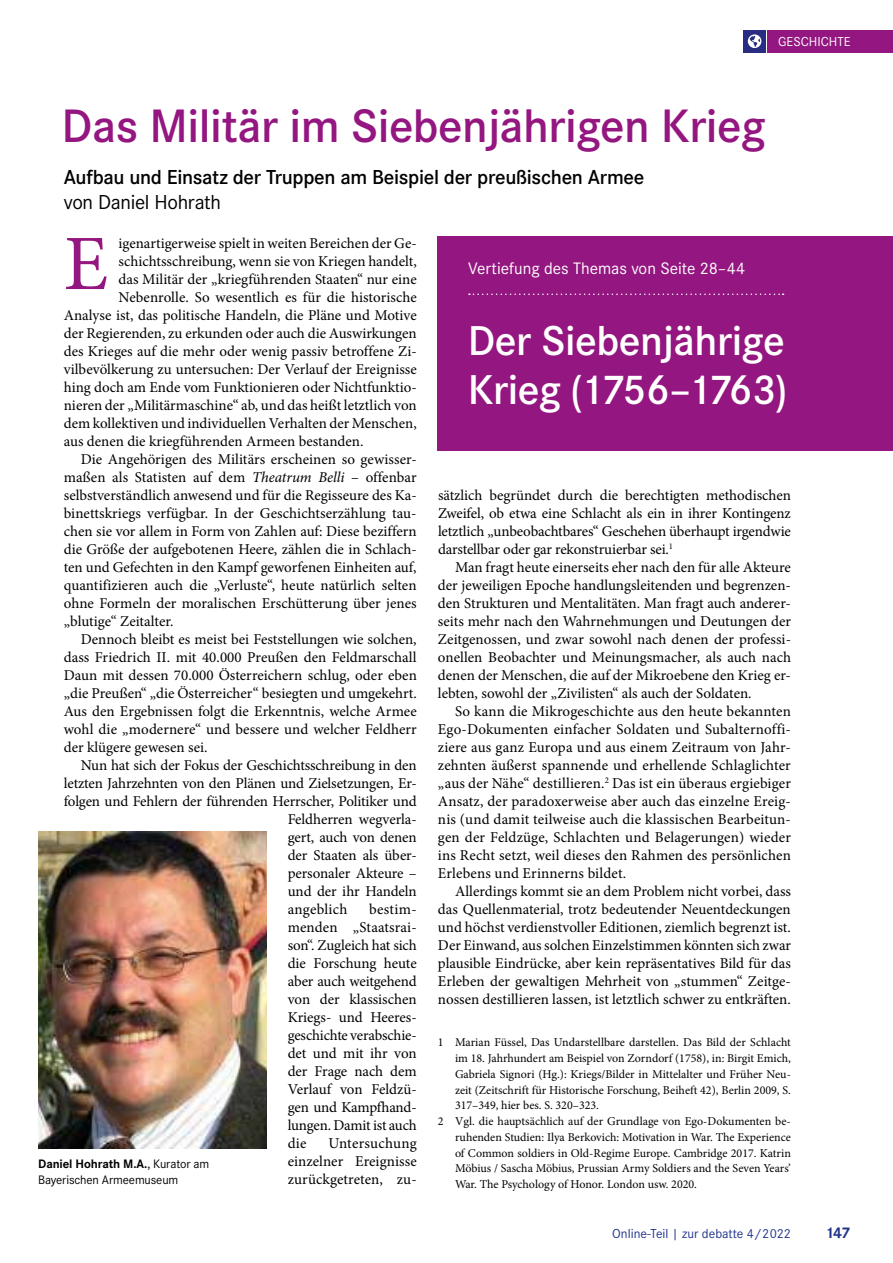
<style>
.page{position:relative;width:893px;height:1263px;background:#fff}
.page>*{position:absolute;margin:0;border:0;box-sizing:border-box;transform-origin:0 0}
.t1{font:78.45px "Minion Pro";color:#941680}
.t2{font:600 48.75px "Corporate S";letter-spacing:-.01em;color:#941680}
.t3{font:600 43.35px/49.5px "Corporate S";letter-spacing:-.01em;color:#fff}
.t4{font:600 21px "Corporate S";letter-spacing:-.015em;color:#000}
.t5{font:21px "Corporate S";letter-spacing:-.015em;color:#000}
.t6{font:17.25px "Corporate S";color:#fff}
.t7{font:700 16.05px "Corporate S";color:#21348c}
.t8{font:15px/18px "Minion Pro";color:#000;text-align:justify}
.t9{font:13.5px "Corporate S";color:#21348c}
.t10{font:13.5px "Corporate S";color:#fff}
.t11{font:12.75px/16px "Corporate S";letter-spacing:-.01em;color:#000}
.t12{font:12px "Minion Pro";color:#000}
.s1{font-style:italic}
.s2{font-weight:700}
</style>
<div class="page">
<div style="left:438px;top:237px;width:455px;height:214px;background:#941680"></div>
<svg style="left:469px;top:293px;width:315px;height:2px"></svg>
<img style="left:38px;top:832px;width:228px;height:317px">
<div style="left:743px;top:30px;width:23px;height:23px;background:#282c82"></div>
<svg style="left:748px;top:34px;width:13px;height:14px"></svg>
<div style="left:768px;top:30px;width:125px;height:23px;background:#941680"></div>
<p class="t10" style="left:778px;top:32px;width:74px">GESCHICHTE</p>
<h2 class="t2" style="left:62px;top:93px;width:706px">Das Militär im Siebenjährigen Krieg</h2>
<h3 class="t4" style="left:64px;top:163px;width:582px">Aufbau und Einsatz der Truppen am Beispiel der preußischen Armee</h3>
<h3 class="t5" style="left:64px;top:188px;width:159px">von Daniel Hohrath</h3>
<h1 class="t1" style="left:64px;top:211px;width:46px">E</h1>
<p class="t8" style="left:119px;top:234px;width:300px">igenartigerweise spielt in weiten Bereichen der Ge-</p>
<p class="t8" style="left:119px;top:252px;width:300px">schichtsschreibung, wenn sie von Kriegen handelt,</p>
<p class="t8" style="left:119px;top:270px;width:300px">das Militär der „kriegführenden Staaten“ nur eine</p>
<p class="t8" style="left:119px;top:288px;width:300px">Nebenrolle. So wesentlich es für die historische</p>
<p class="t8" style="left:64px;top:306px;width:354px">Analyse ist, das politische Handeln, die Pläne und Motive</p>
<p class="t8" style="left:64px;top:324px;width:354px">der Regierenden, zu erkunden oder auch die Auswirkungen</p>
<p class="t8" style="left:64px;top:342px;width:354px">des Krieges auf die mehr oder wenig passiv betroffene Zi-</p>
<p class="t8" style="left:64px;top:360px;width:354px">vilbevölkerung zu untersuchen: Der Verlauf der Ereignisse</p>
<p class="t8" style="left:64px;top:378px;width:354px">hing doch am Ende vom Funktionieren oder Nichtfunktio-</p>
<p class="t8" style="left:64px;top:396px;width:354px">nieren der „Militärmaschine“ ab, und das heißt letztlich von</p>
<p class="t8" style="left:64px;top:414px;width:354px">dem kollektiven und individuellen Verhalten der Menschen,</p>
<p class="t8" style="left:64px;top:432px;width:301px">aus denen die kriegführenden Armeen bestanden.</p>
<p class="t8" style="left:81px;top:450px;width:337px">Die Angehörigen des Militärs erscheinen so gewisser-</p>
<p class="t8" style="left:64px;top:468px;width:354px">maßen als Statisten auf dem <span class="s1">Theatrum Belli</span> – offenbar</p>
<p class="t8" style="left:64px;top:486px;width:354px">selbstverständlich anwesend und für die Regisseure des Ka-</p>
<p class="t8" style="left:64px;top:504px;width:354px">binettskriegs verfügbar. In der Geschichtserzählung tau-</p>
<p class="t8" style="left:64px;top:522px;width:354px">chen sie vor allem in Form von Zahlen auf: Diese beziffern</p>
<p class="t8" style="left:64px;top:540px;width:354px">die Größe der aufgebotenen Heere, zählen die in Schlach-</p>
<p class="t8" style="left:64px;top:558px;width:354px">ten und Gefechten in den Kampf geworfenen Einheiten auf,</p>
<p class="t8" style="left:64px;top:576px;width:354px">quantifizieren auch die „Verluste“, heute natürlich selten</p>
<p class="t8" style="left:64px;top:594px;width:354px">ohne Formeln der moralischen Erschütterung über jenes</p>
<p class="t8" style="left:64px;top:612px;width:111px">„blutige“ Zeitalter.</p>
<p class="t8" style="left:81px;top:630px;width:337px">Dennoch bleibt es meist bei Feststellungen wie solchen,</p>
<p class="t8" style="left:64px;top:648px;width:354px">dass Friedrich II. mit 40.000 Preußen den Feldmarschall</p>
<p class="t8" style="left:64px;top:666px;width:355px">Daun mit dessen 70.000 Österreichern schlug, oder eben</p>
<p class="t8" style="left:64px;top:684px;width:354px">„die Preußen“ „die Österreicher“ besiegten und umgekehrt.</p>
<p class="t8" style="left:64px;top:702px;width:354px">Aus den Ergebnissen folgt die Erkenntnis, welche Armee</p>
<p class="t8" style="left:64px;top:720px;width:355px">wohl die „modernere“ und bessere und welcher Feldherr</p>
<p class="t8" style="left:64px;top:738px;width:145px">der klügere gewesen sei.</p>
<p class="t8" style="left:81px;top:756px;width:337px">Nun hat sich der Fokus der Geschichtsschreibung in den</p>
<p class="t8" style="left:64px;top:774px;width:354px">letzten Jahrzehnten von den Plänen und Zielsetzungen, Er-</p>
<p class="t8" style="left:64px;top:792px;width:354px">folgen und Fehlern der führenden Herrscher, Politiker und</p>
<p class="t8" style="left:288px;top:810px;width:130px">Feldherren wegverla-</p>
<p class="t8" style="left:288px;top:828px;width:130px">gert, auch von denen</p>
<p class="t8" style="left:288px;top:846px;width:130px">der Staaten als über-</p>
<p class="t8" style="left:288px;top:864px;width:131px">personaler Akteure –</p>
<p class="t8" style="left:288px;top:882px;width:130px">und der ihr Handeln</p>
<p class="t8" style="left:288px;top:900px;width:61px">angeblich</p>
<p class="t8" style="left:288px;top:900px;width:130px;text-indent:81px">bestim&shy;menden „Staatsrai&shy;son“. Zugleich hat sich die Forschung heute aber auch weitgehend von der klassischen Kriegs- und Heeres&shy;geschichte verabschie&shy;det und mit ihr von der Frage nach dem Verlauf von Feldzü&shy;gen und Kampfhand&shy;lungen. Damit ist auch die</p>
<p class="t8" style="left:288px;top:1134px;width:131px;text-indent:41px">Untersuchung einzelner Ereignisse zurückgetreten, zu-</p>
<p class="t11" style="left:38px;top:1155px;width:172px"><span class="s2">Daniel Hohrath M.A.</span>, Kurator am<br>Bayerischen Armeemuseum</p>
<p class="t6" style="left:468px;top:257px;width:279px">Vertiefung des Themas von Seite 28–44</p>
<h3 class="t3" style="left:468px;top:314px;width:321px">Der Siebenjährige<br>Krieg (1756–1763)</h3>
<p class="t8" style="left:438px;top:486px;width:354px">sätzlich begründet durch die berechtigten methodischen Zweifel, ob etwa eine Schlacht als ein in ihrer Kontingenz letztlich „unbeobachtbares“ Geschehen überhaupt irgendwie darstellbar oder gar rekonstruierbar sei.<sup>1</sup></p>
<p class="t8" style="left:438px;top:558px;width:354px;text-indent:17px">Man fragt heute einerseits eher nach den für alle Akteure der jeweiligen Epoche handlungsleitenden und begrenzen&shy;den Strukturen und Mentalitäten. Man fragt auch anderer&shy;seits mehr nach den Wahrnehmungen und Deutungen der Zeitgenossen, und zwar sowohl nach denen der professi&shy;onellen Beobachter und Meinungsmacher, als auch nach denen der Menschen, die auf der Mikroebene den Krieg er&shy;lebten, sowohl der „Zivilisten“ als auch der Soldaten.</p>
<p class="t8" style="left:438px;top:702px;width:355px;text-indent:17px">So kann die Mikrogeschichte aus den heute bekannten Ego-Dokumenten einfacher Soldaten und Subalternoffi&shy;ziere aus ganz Europa und aus einem Zeitraum von Jahr&shy;zehnten äußerst spannende und erhellende Schlaglichter „aus der Nähe“ destillieren.<sup>2</sup> Das ist ein überaus ergiebiger Ansatz, der paradoxerweise aber auch das einzelne Ereig&shy;nis (und damit teilweise auch die klassischen Bearbeitun&shy;gen der Feldzüge, Schlachten und Belagerungen) wieder ins Recht setzt, weil dieses den Rahmen des persönlichen Erlebens und Erinnerns bildet.</p>
<p class="t8" style="left:438px;top:882px;width:354px;text-indent:17px">Allerdings kommt sie an dem Problem nicht vorbei, dass das Quellenmaterial, trotz bedeutender Neuentdeckungen und höchst verdienstvoller Editionen, ziemlich begrenzt ist.<br>Der Einwand, aus solchen Einzelstimmen könnten sich zwar plausible Eindrücke, aber kein repräsentatives Bild für das Erleben der gewaltigen Mehrheit von „stummen“ Zeitge&shy;nossen destillieren lassen, ist letztlich schwer zu entkräften.</p>
<p class="t12" style="left:438px;top:1034px;width:354px">1 Marian Füssel, Das Undarstellbare darstellen. Das Bild der Schlacht</p>
<p class="t12" style="left:455px;top:1050px;width:337px">im 18. Jahrhundert am Beispiel von Zorndorf (1758), in: Birgit Emich,</p>
<p class="t12" style="left:455px;top:1066px;width:337px">Gabriela Signori (Hg.): Kriegs/Bilder in Mittelalter und Früher Neu-</p>
<p class="t12" style="left:455px;top:1082px;width:337px">zeit (Zeitschrift für Historische Forschung, Beiheft 42), Berlin 2009, S.</p>
<p class="t12" style="left:455px;top:1097px;width:146px">317–349, hier bes. S. 320–323.</p>
<p class="t12" style="left:438px;top:1113px;width:354px">2 Vgl. die hauptsächlich auf der Grundlage von Ego-Dokumenten be-</p>
<p class="t12" style="left:455px;top:1129px;width:337px">ruhenden Studien: Ilya Berkovich: Motivation in War. The Experience</p>
<p class="t12" style="left:455px;top:1145px;width:337px">of Common soldiers in Old-Regime Europe. Cambridge 2017. Katrin</p>
<p class="t12" style="left:455px;top:1160px;width:337px">Möbius / Sascha Möbius, Prussian Army Soldiers and the Seven Years’</p>
<p class="t12" style="left:455px;top:1176px;width:244px">War. The Psychology of Honor. London usw. 2020.</p>
<p class="t9" style="left:612px;top:1224px;width:180px">Online-Teil | zur debatte 4/2022</p>
<p class="t7" style="left:825px;top:1221px;width:27px">147</p>
</div>
